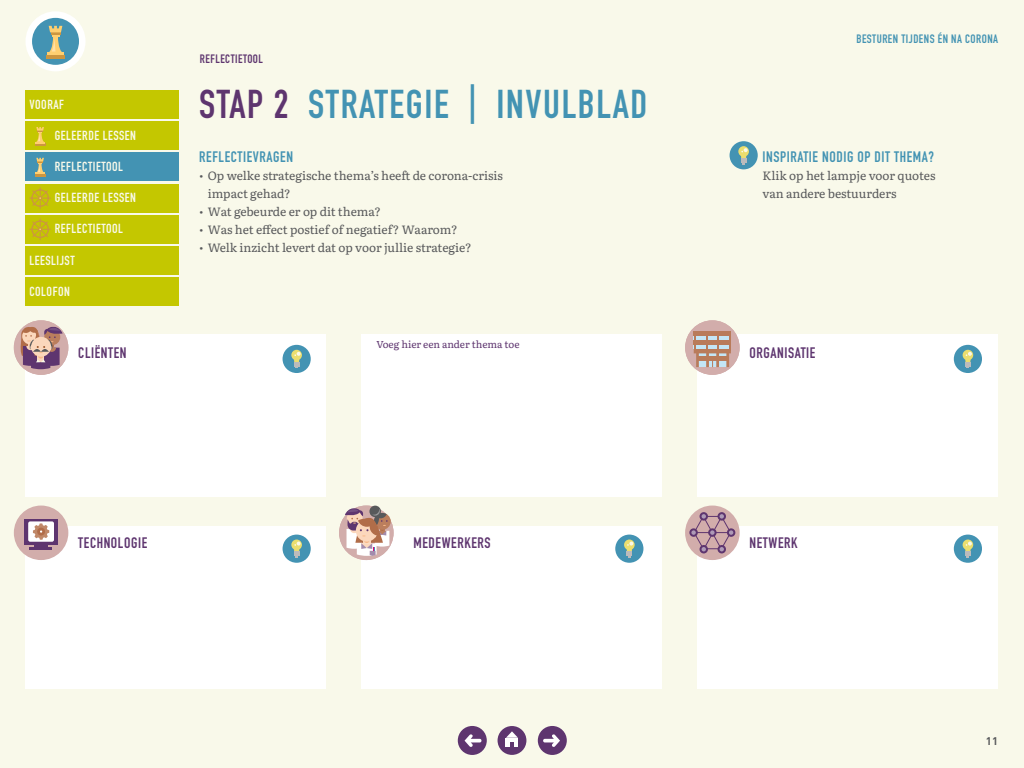
<style>
.page{position:relative;width:1024px;height:768px;background:#f9f9ea}
.page>*{position:absolute;margin:0;border:0;box-sizing:border-box;transform-origin:0 0}
.t1{font:700 39.7px "DIN Condensed";letter-spacing:.04em;color:#4393b3}
.t2{font:700 15px "DIN Condensed";letter-spacing:.04em;color:#5e356f}
.t3{font:700 15px "DIN Condensed";letter-spacing:.04em;color:#4393b3}
.t4{font:700 13px "DIN Condensed";letter-spacing:.04em;color:#f9f9ea}
.t5{font:12px/18px "Literata";letter-spacing:-.005em;color:#58595b}
.t6{font:700 12px "DIN Condensed";letter-spacing:.04em;color:#4393b3}
.t7{font:700 12px "DIN Condensed";letter-spacing:.04em;color:#5e356f}
.t8{font:700 11px "DINOT";color:#58595b}
.t9{font:10px "Literata";letter-spacing:-.005em;color:#5e356f}
.s1{color:#5e356f}
</style>
<div class="page">
<div style="left:538px;top:726px;width:29px;height:29px;background:#5e356f;border-radius:50%"></div>
<svg style="left:543px;top:734px;width:17px;height:13px"></svg>
<div style="left:458px;top:726px;width:29px;height:29px;background:#5e356f;border-radius:50%"></div>
<svg style="left:465px;top:734px;width:16px;height:13px"></svg>
<div style="left:498px;top:726px;width:28px;height:29px;background:#5e356f;border-radius:50%"></div>
<svg style="left:506px;top:731px;width:12px;height:16px"></svg>
<div style="left:26px;top:11px;width:60px;height:60px;background:#fff;border-radius:50%"></div>
<div style="left:32px;top:18px;width:47px;height:47px;background:#4393b3;border-radius:50%"></div>
<hr style="left:46px;top:55px;width:19px;height:4px;background:#cc9640">
<svg style="left:47px;top:26px;width:17px;height:29px"></svg>
<div style="left:26px;top:334px;width:300px;height:163px;background:#fff"></div>
<div style="left:26px;top:526px;width:300px;height:163px;background:#fff"></div>
<div style="left:361px;top:334px;width:301px;height:163px;background:#fff"></div>
<div style="left:697px;top:334px;width:301px;height:163px;background:#fff"></div>
<div style="left:361px;top:526px;width:301px;height:163px;background:#fff"></div>
<div style="left:697px;top:526px;width:301px;height:163px;background:#fff"></div>
<div style="left:685px;top:320px;width:55px;height:55px;background:#d2adab;border-radius:50%"></div>
<svg style="left:694px;top:331px;width:37px;height:39px"></svg>
<hr style="left:717px;top:331px;width:2px;height:20px;background:#b97b5a">
<hr style="left:729px;top:331px;width:2px;height:20px;background:#b97b5a">
<div style="left:685px;top:506px;width:55px;height:54px;background:#d2adab;border-radius:50%"></div>
<div style="left:700px;top:512px;width:8px;height:9px;border:2px solid #5e356f;border-radius:50%"></div>
<div style="left:718px;top:512px;width:8px;height:9px;border:2px solid #5e356f;border-radius:50%"></div>
<div style="left:700px;top:545px;width:8px;height:8px;border:2px solid #5e356f;border-radius:50%"></div>
<svg style="left:696px;top:515px;width:33px;height:37px"></svg>
<div style="left:718px;top:545px;width:8px;height:8px;border:2px solid #5e356f;border-radius:50%"></div>
<div style="left:690px;top:529px;width:7px;height:7px;background:#ae9ab7;border-radius:50%"></div>
<div style="left:689px;top:528px;width:9px;height:9px;border:2px solid #5e356f;border-radius:50%"></div>
<div style="left:709px;top:529px;width:7px;height:7px;background:#ae9ab7;border-radius:50%"></div>
<div style="left:708px;top:528px;width:9px;height:9px;border:2px solid #5e356f;border-radius:50%"></div>
<div style="left:728px;top:529px;width:6px;height:7px;background:#ae9ab7;border-radius:50%"></div>
<div style="left:727px;top:528px;width:8px;height:9px;border:2px solid #5e356f;border-radius:50%"></div>
<div style="left:283px;top:345px;width:28px;height:28px;background:#4393b3;border-radius:50%"></div>
<div style="left:291px;top:350px;width:11px;height:10px;background:#ebde6e;border-radius:50%"></div>
<svg style="left:294px;top:352px;width:7px;height:16px"></svg>
<div style="left:730px;top:141px;width:28px;height:28px;background:#4393b3;border-radius:50%"></div>
<svg style="left:738px;top:146px;width:11px;height:11px"></svg>
<svg style="left:741px;top:148px;width:7px;height:16px"></svg>
<div style="left:954px;top:345px;width:28px;height:28px;background:#4393b3;border-radius:50%"></div>
<svg style="left:963px;top:350px;width:10px;height:10px"></svg>
<svg style="left:965px;top:352px;width:7px;height:16px"></svg>
<div style="left:283px;top:535px;width:28px;height:28px;background:#4393b3;border-radius:50%"></div>
<svg style="left:291px;top:540px;width:11px;height:10px"></svg>
<svg style="left:294px;top:542px;width:7px;height:16px"></svg>
<div style="left:615px;top:535px;width:28px;height:28px;background:#4393b3;border-radius:50%"></div>
<svg style="left:624px;top:540px;width:11px;height:10px"></svg>
<svg style="left:627px;top:542px;width:6px;height:16px"></svg>
<div style="left:954px;top:535px;width:28px;height:28px;background:#4393b3;border-radius:50%"></div>
<svg style="left:963px;top:540px;width:10px;height:10px"></svg>
<svg style="left:965px;top:542px;width:7px;height:16px"></svg>
<div style="left:14px;top:506px;width:54px;height:54px;background:#d2adab;border-radius:50%"></div>
<div style="left:24px;top:519px;width:34px;height:25px;background:#5e356f"></div>
<div style="left:28px;top:521px;width:26px;height:21px;background:#fff;border-radius:2px"></div>
<svg style="left:33px;top:523px;width:16px;height:24px"></svg>
<hr style="left:30px;top:547px;width:22px;height:3px;background:#5e356f">
<div style="left:339px;top:506px;width:55px;height:54px;background:#d2adab;border-radius:50%"></div>
<svg style="left:374px;top:513px;width:17px;height:17px"></svg>
<div style="left:369px;top:506px;width:12px;height:11px;background:#58595b;border-radius:50%"></div>
<svg style="left:345px;top:508px;width:44px;height:49px"></svg>
<div style="left:14px;top:320px;width:54px;height:55px;background:#d2adab;border-radius:50%"></div>
<svg style="left:20px;top:326px;width:43px;height:44px"></svg>
<div style="left:26px;top:153px;width:153px;height:28px;background:#4393b3"></div>
<div style="left:26px;top:121px;width:153px;height:29px;background:#c4c700"></div>
<div style="left:26px;top:90px;width:153px;height:29px;background:#c4c700"></div>
<div style="left:26px;top:184px;width:153px;height:29px;background:#c4c700"></div>
<div style="left:26px;top:215px;width:153px;height:29px;background:#c4c700"></div>
<div style="left:26px;top:246px;width:153px;height:29px;background:#c4c700"></div>
<div style="left:26px;top:277px;width:153px;height:29px;background:#c4c700"></div>
<svg style="left:29px;top:218px;width:22px;height:22px"></svg>
<svg style="left:29px;top:187px;width:22px;height:22px"></svg>
<svg style="left:35px;top:158px;width:10px;height:18px"></svg>
<svg style="left:35px;top:127px;width:10px;height:18px"></svg>
<p class="t4" style="left:29px;top:95px;width:36px">VOORAF</p>
<p class="t4" style="left:55px;top:127px;width:83px">GELEERDE LESSEN</p>
<p class="t4" style="left:55px;top:158px;width:70px">REFLECTIETOOL</p>
<p class="t4" style="left:55px;top:189px;width:83px">GELEERDE LESSEN</p>
<p class="t4" style="left:55px;top:220px;width:70px">REFLECTIETOOL</p>
<p class="t4" style="left:29px;top:251px;width:47px">LEESLIJST</p>
<p class="t4" style="left:29px;top:282px;width:42px">COLOFON</p>
<p class="t7" style="left:200px;top:51px;width:65px">REFLECTIETOOL</p>
<p class="t1" style="left:199px;top:78px;width:450px"><span class="s1">STAP 2</span> STRATEGIE | INVULBLAD</p>
<p class="t3" style="left:199px;top:147px;width:95px">REFLECTIEVRAGEN</p>
<p class="t5" style="left:208px;top:166px;width:297px;text-indent:-9px">• Op welke strategische thema’s heeft de corona-crisis impact gehad?</p>
<p class="t5" style="left:199px;top:202px;width:183px">• Wat gebeurde er op dit thema?</p>
<p class="t5" style="left:199px;top:220px;width:260px">• Was het effect postief of negatief? Waarom?</p>
<p class="t5" style="left:199px;top:238px;width:274px">• Welk inzicht levert dat op voor jullie strategie?</p>
<p class="t6" style="left:856px;top:30px;width:143px">BESTUREN TIJDENS ÉN NA CORONA</p>
<p class="t3" style="left:763px;top:147px;width:173px">INSPIRATIE NODIG OP DIT THEMA?</p>
<p class="t5" style="left:763px;top:166px;width:174px">Klik op het lampje voor quotes van andere bestuurders</p>
<p class="t9" style="left:376px;top:336px;width:145px">Voeg hier een ander thema toe</p>
<p class="t2" style="left:78px;top:343px;width:50px">CLIËNTEN</p>
<p class="t2" style="left:750px;top:343px;width:67px">ORGANISATIE</p>
<p class="t2" style="left:78px;top:533px;width:71px">TECHNOLOGIE</p>
<p class="t2" style="left:414px;top:533px;width:79px">MEDEWERKERS</p>
<p class="t2" style="left:750px;top:533px;width:50px">NETWERK</p>
<p class="t8" style="left:986px;top:734px;width:14px">11</p>
</div>
